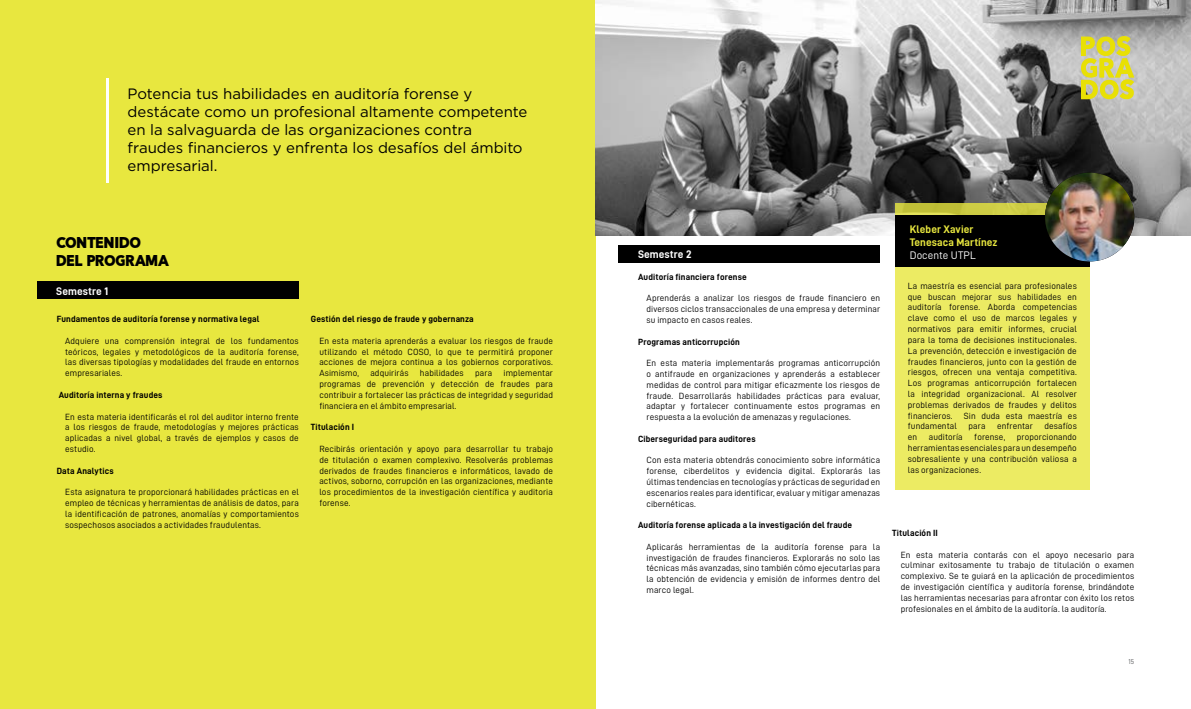
<style>
.page{position:relative;width:1191px;height:709px;background:#fff}
.page>*{position:absolute;margin:0;border:0;box-sizing:border-box;transform-origin:0 0}
.t1{font:15px/18px "Gotham";letter-spacing:-.005em;color:#000}
.t2{font:15px/18px "Sovereign";color:#000}
.t3{font:11px/13.2px "D DIN Bold";letter-spacing:.005em;color:#e8e73f}
.t4{font:11px "D DIN Bold";letter-spacing:.005em;color:#fff}
.t5{font:11px "D DIN";letter-spacing:.005em;color:#fff}
.t6{font:9px/10.8px "D DIN";letter-spacing:.01em;color:#000;text-align:justify}
.t7{font:9px "D DIN Bold";letter-spacing:.015em;color:#000}
.t8{font:7px "D DIN";color:#5f6062}
</style>
<div class="page">
<div style="left:618px;top:245px;width:262px;height:17px;background:#000"></div>
<div style="left:0;top:0;width:595px;height:709px;background:#e8e73f"></div>
<img style="left:595px;top:0;width:596px;height:235px">
<hr style="left:106px;top:78px;width:3px;height:105px;background:#fff">
<div style="left:37px;top:281px;width:262px;height:18px;background:#000"></div>
<div style="left:895px;top:203px;width:194px;height:286px;background:#eceb63"></div>
<div style="left:895px;top:216px;width:194px;height:51px;background:#000"></div>
<img style="left:1045px;top:173px;width:89px;height:88px;border-radius:44px">
<svg style="left:1081px;top:36px;width:53px;height:63px;background:#d7d25a"></svg>
<h1 class="t1" style="left:128px;top:84px;width:401px">Potencia tus habilidades en auditoría forense y destácate como un profesional altamente competente en la salvaguarda de las organizaciones contra fraudes financieros y enfrenta los desafíos del ámbito empresarial.</h1>
<p class="t3" style="left:909px;top:222px;width:89px">Kleber Xavier<br>Tenesaca Martínez</p>
<p class="t5" style="left:909px;top:249px;width:68px">Docente UTPL</p>
<h1 class="t2" style="left:57px;top:235px;width:114px">CONTENIDO<br>DEL PROGRAMA</h1>
<p class="t4" style="left:56px;top:285px;width:53px">Semestre 1</p>
<p class="t6" style="left:908px;top:280px;width:170px">La maestría es esencial para profesionales que buscan mejorar sus habilidades en auditoría forense. Aborda competencias clave como el uso de marcos legales y normativos para emitir informes, crucial para la toma de decisiones institucionales.<br>La prevención, detección e investigación de fraudes financieros, junto con la gestión de riesgos, ofrecen una ventaja competitiva.<br>Los programas anticorrupción fortalecen la integridad organizacional. Al resolver problemas derivados de fraudes y delitos financieros.</p>
<p class="t4" style="left:638px;top:248px;width:55px">Semestre 2</p>
<p class="t7" style="left:638px;top:272px;width:110px">Auditoría financiera forense</p>
<p class="t6" style="left:646px;top:293px;width:235px">Aprenderás a analizar los riesgos de fraude financiero en diversos ciclos transaccionales de una empresa y determinar su impacto en casos reales.</p>
<p class="t7" style="left:638px;top:336px;width:103px">Programas anticorrupción</p>
<p class="t6" style="left:646px;top:357px;width:235px">En esta materia implementarás programas anticorrupción o antifraude en organizaciones y aprenderás a establecer medidas de control para mitigar eficazmente los riesgos de fraude. Desarrollarás habilidades prácticas para evaluar, adaptar y fortalecer continuamente estos programas en respuesta a la evolución de amenazas y regulaciones.</p>
<p class="t7" style="left:638px;top:434px;width:119px">Ciberseguridad para auditores</p>
<p class="t6" style="left:646px;top:455px;width:235px">Con esta materia obtendrás conocimiento sobre informática forense, ciberdelitos y evidencia digital. Explorarás las últimas tendencias en tecnologías y prácticas de seguridad en escenarios reales para identificar, evaluar y mitigar amenazas cibernéticas.</p>
<p class="t7" style="left:638px;top:520px;width:216px">Auditoría forense aplicada a la investigación del fraude</p>
<p class="t6" style="left:646px;top:541px;width:235px">Aplicarás herramientas de la auditoría forense para la investigación de fraudes financieros. Explorarás no solo las técnicas más avanzadas, sino también cómo ejecutarlas para la obtención de evidencia y emisión de informes dentro del marco legal.</p>
<p class="t7" style="left:57px;top:314px;width:204px">Fundamentos de auditoría forense y normativa legal</p>
<p class="t6" style="left:65px;top:335px;width:235px">Adquiere una comprensión integral de los fundamentos teóricos, legales y metodológicos de la auditoría forense, las diversas tipologías y modalidades del fraude en entornos empresariales.</p>
<p class="t7" style="left:59px;top:390px;width:105px">Auditoría interna y fraudes</p>
<p class="t6" style="left:65px;top:411px;width:235px">En esta materia identificarás el rol del auditor interno frente a los riesgos de fraude, metodologías y mejores prácticas aplicadas a nivel global, a través de ejemplos y casos de estudio.</p>
<p class="t7" style="left:57px;top:465px;width:58px">Data Analytics</p>
<p class="t6" style="left:65px;top:486px;width:235px">Esta asignatura te proporcionará habilidades prácticas en el empleo de técnicas y herramientas de análisis de datos, para la identificación de patrones, anomalías y comportamientos sospechosos asociados a actividades fraudulentas.</p>
<p class="t7" style="left:311px;top:314px;width:164px">Gestión del riesgo de fraude y gobernanza</p>
<p class="t6" style="left:319px;top:335px;width:235px">En esta materia aprenderás a evaluar los riesgos de fraude utilizando el método COSO, lo que te permitirá proponer acciones de mejora continua a los gobiernos corporativos.<br>Asimismo,</p>
<p class="t6" style="left:370px;top:367px;width:40px">adquirirás</p>
<p class="t6" style="left:420px;top:367px;width:45px">habilidades</p>
<p class="t6" style="left:475px;top:367px;width:19px">para</p>
<p class="t6" style="left:319px;top:367px;width:235px;text-indent:184px">implementar programas de prevención y detección de fraudes para contribuir a fortalecer las prácticas de integridad y seguridad financiera en el ámbito empresarial.</p>
<p class="t7" style="left:311px;top:422px;width:45px">Titulación I</p>
<p class="t6" style="left:319px;top:443px;width:235px">Recibirás orientación y apoyo para desarrollar tu trabajo de titulación o examen complexivo. Resolverás problemas derivados de fraudes financieros e informáticos, lavado de activos, soborno, corrupción en las organizaciones, mediante los procedimientos de la investigación científica y auditoria forense.</p>
<p class="t6" style="left:964px;top:410px;width:114px">Sin duda esta maestría es</p>
<p class="t6" style="left:908px;top:420px;width:51px">fundamental</p>
<p class="t6" style="left:968px;top:420px;width:19px">para</p>
<p class="t6" style="left:997px;top:420px;width:37px">enfrentar</p>
<p class="t6" style="left:1044px;top:420px;width:34px">desafíos</p>
<p class="t6" style="left:908px;top:431px;width:11px">en</p>
<p class="t6" style="left:928px;top:431px;width:35px">auditoría</p>
<p class="t6" style="left:974px;top:431px;width:32px">forense,</p>
<p class="t6" style="left:908px;top:431px;width:170px;text-indent:109px">proporcionando herramientas esenciales para un desempeño sobresaliente y una contribución valiosa a las organizaciones.</p>
<p class="t7" style="left:892px;top:528px;width:47px">Titulación II</p>
<p class="t6" style="left:900px;top:549px;width:235px">En esta materia contarás con el apoyo necesario para culminar exitosamente tu trabajo de titulación o examen complexivo. Se te guiará en la aplicación de procedimientos de investigación científica y auditoría forense, brindándote las herramientas necesarias para afrontar con éxito los retos profesionales en el ámbito de la auditoría. la auditoría.</p>
<p class="t8" style="left:1128px;top:657px;width:7px">15</p>
</div>
